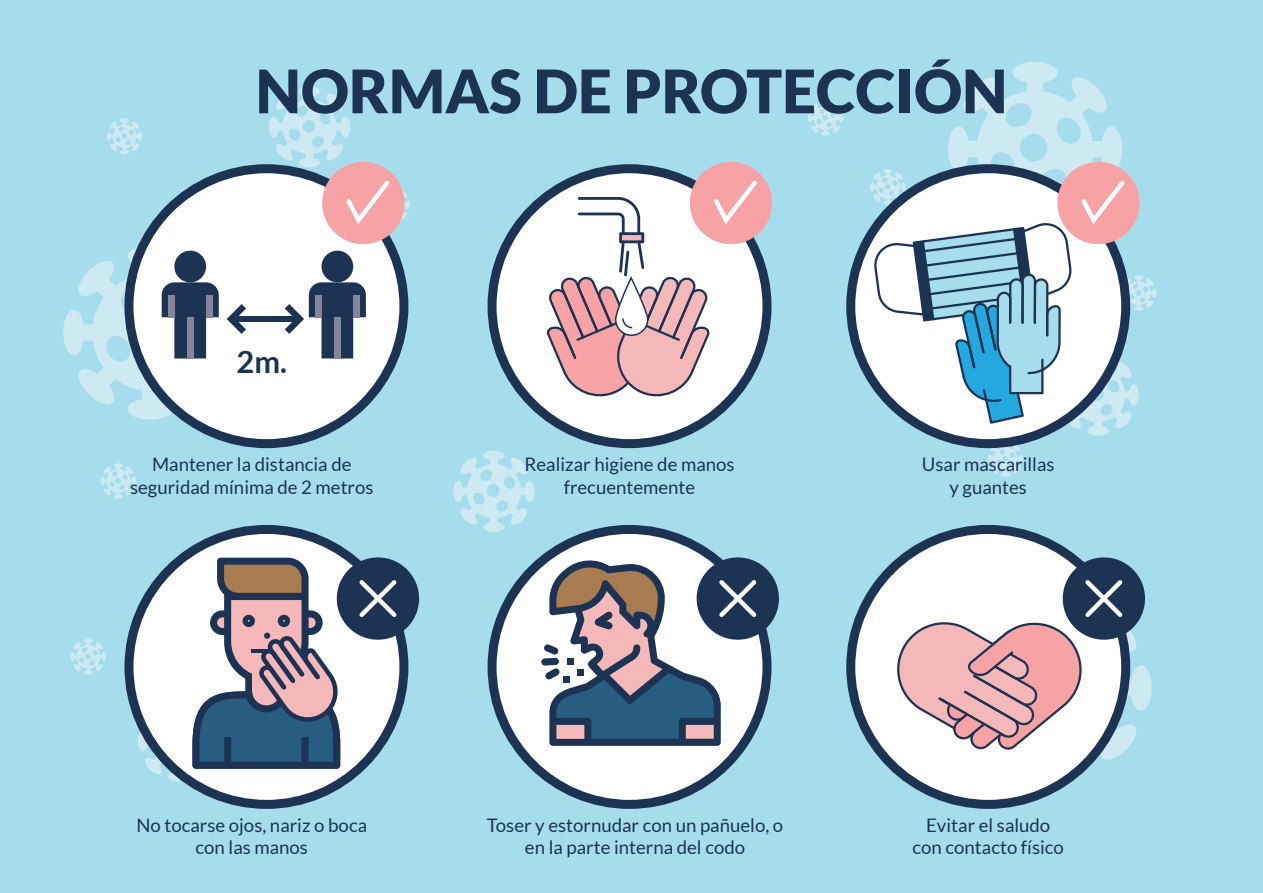
<style>
.page{position:relative;width:1263px;height:893px;background:#a6ddec}
.page>*{position:absolute;margin:0;border:0;box-sizing:border-box;transform-origin:0 0}
.t1{font:900 60px "Lato";color:#1c3354}
.t2{font:700 30.6px "Lato";color:#1c3354}
.t3{font:18.6px/22.4px "Lato";color:#1c3354;text-align:center}
</style>
<div class="page">
<svg style="left:269px;top:86px;width:81px;height:78px"></svg>
<svg style="left:453px;top:450px;width:82px;height:82px"></svg>
<svg style="left:107px;top:118px;width:35px;height:36px"></svg>
<svg style="left:808px;top:100px;width:35px;height:36px"></svg>
<svg style="left:70px;top:639px;width:36px;height:35px"></svg>
<svg style="left:101px;top:463px;width:35px;height:36px"></svg>
<div style="left:492px;top:169px;width:275px;height:275px;background:#fff;border-radius:50%"></div>
<div style="left:488px;top:164px;width:283px;height:284px;border:9px solid #1c3354;border-radius:50%"></div>
<svg style="left:851px;top:169px;width:275px;height:275px;background:#b4bbc6"></svg>
<svg style="left:137px;top:164px;width:271px;height:284px;fill:#fff"></svg>
<svg style="left:129px;top:529px;width:275px;height:275px;background:#dfe2e7"></svg>
<div style="left:124px;top:525px;width:284px;height:284px;border:9px solid #1c3354;border-radius:50%"></div>
<div style="left:321px;top:251px;width:32px;height:31px;background:#1c3354;border-radius:50%"></div>
<svg style="left:63px;top:247px;width:156px;height:173px"></svg>
<div style="left:187px;top:317px;width:6px;height:41px;background:#85859a"></div>
<div style="left:168px;top:295px;width:6px;height:22px;background:#85859a"></div>
<div style="left:206px;top:295px;width:6px;height:22px;background:#85859a"></div>
<svg style="left:285px;top:282px;width:81px;height:76px;background:#8993a5"></svg>
<svg style="left:227px;top:304px;width:19px;height:30px"></svg>
<div style="left:234px;top:316px;width:61px;height:6px;background:#1c3354"></div>
<svg style="left:138px;top:558px;width:204px;height:224px;background:#a8acb6"></svg>
<div style="left:337px;top:557px;width:82px;height:83px;background:#1c3354;border-radius:50%"></div>
<svg style="left:359px;top:580px;width:38px;height:37px"></svg>
<div style="left:492px;top:529px;width:275px;height:275px;background:#fff;border-radius:50%"></div>
<div style="left:488px;top:525px;width:283px;height:284px;border:9px solid #1c3354;border-radius:50%"></div>
<svg style="left:851px;top:529px;width:275px;height:275px;background:#b4bbc6"></svg>
<div style="left:697px;top:557px;width:82px;height:83px;background:#1c3354;border-radius:50%"></div>
<div style="left:322px;top:162px;width:82px;height:82px;background:#f7a2a5;border-radius:50%"></div>
<svg style="left:346px;top:177px;width:64px;height:52px"></svg>
<div style="left:690px;top:162px;width:82px;height:82px;background:#f7a2a5;border-radius:50%"></div>
<svg style="left:544px;top:177px;width:217px;height:226px"></svg>
<svg style="left:541px;top:558px;width:219px;height:188px"></svg>
<div style="left:567px;top:658px;width:7px;height:7px;background:#1c3354"></div>
<div style="left:577px;top:669px;width:7px;height:7px;background:#1c3354"></div>
<div style="left:563px;top:676px;width:7px;height:7px;background:#1c3354"></div>
<svg style="left:870px;top:62px;width:286px;height:747px"></svg>
<h1 class="t1" style="left:256px;top:56px;width:753px">NORMAS DE PROTECCIÓN</h1>
<h2 class="t2" style="left:237px;top:344px;width:52px">2m.</h2>
<p class="t3" style="left:130px;top:453px;width:245px">Mantener la distancia de seguridad mínima de 2 metros</p>
<p class="t3" style="left:524px;top:453px;width:212px">Realizar higiene de manos frecuentemente</p>
<p class="t3" style="left:922px;top:453px;width:134px">Usar mascarillas y guantes</p>
<p class="t3" style="left:136px;top:814px;width:232px">No tocarse ojos, nariz o boca con las manos</p>
<p class="t3" style="left:487px;top:814px;width:298px">Toser y estornudar con un pañuelo, o en la parte interna del codo</p>
<p class="t3" style="left:912px;top:814px;width:153px">Evitar el saludo con contacto físico</p>
</div>
